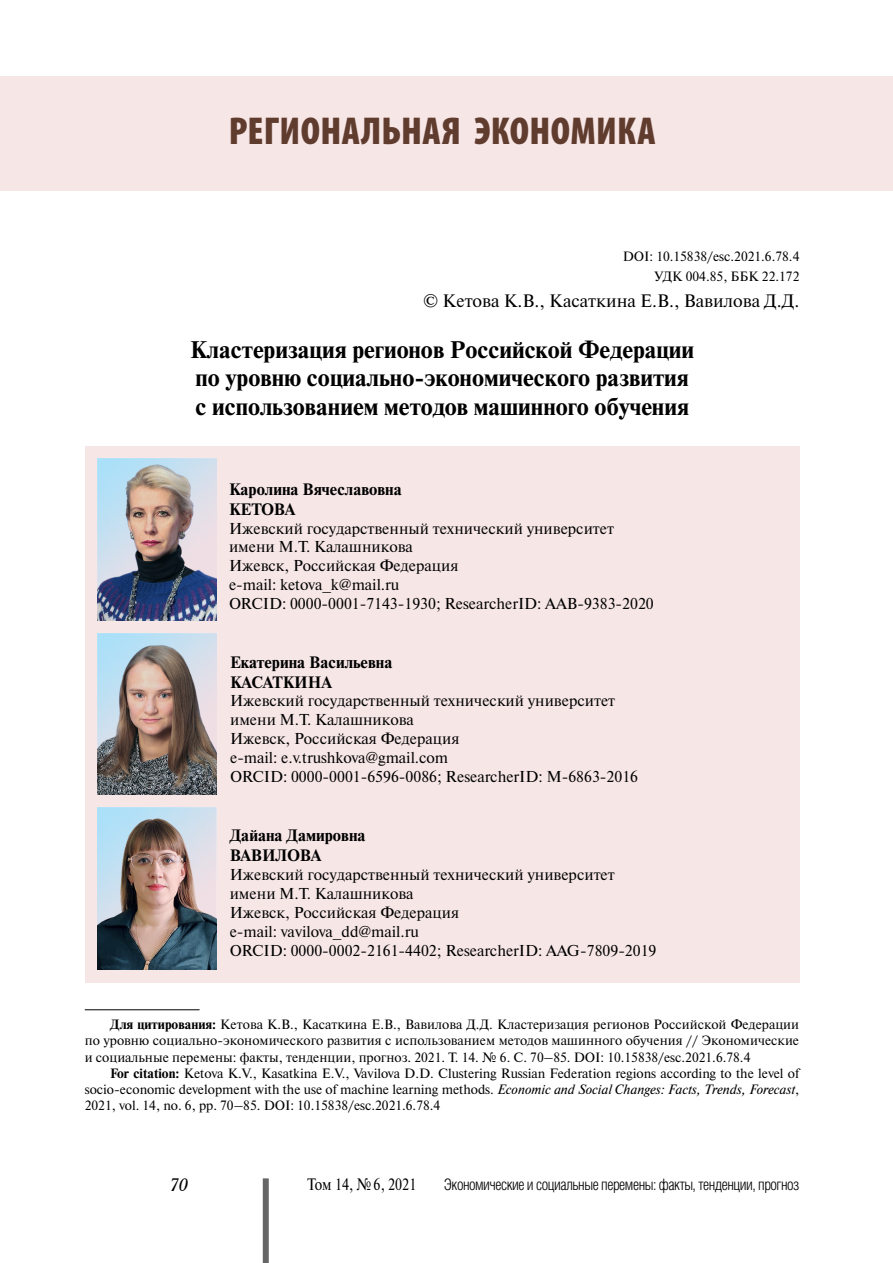
<style>
.page{position:relative;width:893px;height:1263px;background:#fff}
.page>*{position:absolute;margin:0;border:0;box-sizing:border-box;transform-origin:0 0}
.t1{font:900 condensed 39px "Myriad Pro";letter-spacing:.01em;color:#603c2f}
.t2{font:700 24px/28.8px "Newton C";color:#000}
.t3{font:18px "Newton C";color:#000}
.t4{font:italic 18px "Academy";color:#000}
.t5{font:700 16.5px/19.8px "Newton C";color:#000}
.t6{font:16.5px "Newton C";color:#000;scale:.85 1}
.t7{font:15.75px/18.9px "Newton C";color:#000}
.t8{font:300 15.75px "Helios Cond";letter-spacing:-.03em;color:#000}
.t9{font:13.5px/16.2px "Newton C";color:#000;text-align:justify}
.s1{font-weight:700}
.s2{font-style:italic}
</style>
<div class="page">
<div style="left:263px;top:1178px;width:6px;height:85px;background:#666"></div>
<div style="left:0;top:76px;width:893px;height:114px;background:#f7e6e6"></div>
<hr style="left:85px;top:1009px;width:115px;height:1px;background:#000">
<div style="left:85px;top:446px;width:714px;height:537px;background:#f7e6e6"></div>
<img style="left:98px;top:459px;width:119px;height:161px">
<img style="left:98px;top:633px;width:119px;height:162px">
<img style="left:98px;top:808px;width:119px;height:161px">
<h1 class="t1" style="left:229px;top:106px;width:428px">РЕГИОНАЛЬНАЯ ЭКОНОМИКА</h1>
<p class="t9" style="left:623px;top:246px;width:178px;line-height:20.4px;text-align:right">DOI: 10.15838/esc.2021.6.78.4<br>УДК 004.85, ББК 22.172</p>
<h3 class="t3" style="left:423px;top:291px;width:378px">© Кетова К.В., Касаткина Е.В., Вавилова Д.Д.</h3>
<h2 class="t2" style="left:190px;top:335px;width:506px">Кластеризация регионов Российской Федерации по уровню социально-экономического развития с использованием методов машинного обучения</h2>
<p class="t5" style="left:229px;top:479px;width:174px">Каролина Вячеславовна<br>КЕТОВА</p>
<p class="t7" style="left:229px;top:519px;width:426px">Ижевский государственный технический университет имени М.Т. Калашникова<br>Ижевск, Российская Федерация<br>e-mail: ketova_k@mail.ru<br>ORCID: 0000-0001-7143-1930; ResearcherID: AAB-9383-2020</p>
<p class="t5" style="left:230px;top:652px;width:164px">Екатерина Васильевна<br>КАСАТКИНА</p>
<p class="t7" style="left:230px;top:692px;width:409px">Ижевский государственный технический университет имени М.Т. Калашникова<br>Ижевск, Российская Федерация<br>e-mail: e.v.trushkova@gmail.com<br>ORCID: 0000-0001-6596-0086; ResearcherID: M-6863-2016</p>
<p class="t5" style="left:230px;top:826px;width:137px">Дайана Дамировна<br>ВАВИЛОВА</p>
<p class="t7" style="left:230px;top:865px;width:428px">Ижевский государственный технический университет имени М.Т. Калашникова<br>Ижевск, Российская Федерация<br>e-mail: vavilova_dd@mail.ru<br>ORCID: 0000-0002-2161-4402; ResearcherID: AAG-7809-2019</p>
<p class="t9" style="left:85px;top:1016px;width:716px;text-indent:26px"><span class="s1">Для цитирования:</span> Кетова К.В., Касаткина Е.В., Вавилова Д.Д. Кластеризация регионов Российской Федерации по уровню социально-экономического развития с использованием методов машинного обучения // Экономические и социальные перемены: факты, тенденции, прогноз. 2021. Т. 14. № 6. С. 70–85. DOI: 10.15838/esc.2021.6.78.4</p>
<p class="t9" style="left:85px;top:1065px;width:716px;text-indent:26px"><span class="s1">For citation:</span> Ketova K.V., Kasatkina E.V., Vavilova D.D. Clustering Russian Federation regions according to the level of socio-economic development with the use of machine learning methods. <span class="s2">Economic and Social Changes: Facts, Trends, Forecast</span>, 2021, vol. 14, no. 6, pp. 70–85. DOI: 10.15838/esc.2021.6.78.4</p>
<h3 class="t4" style="left:170px;top:1174px;width:20px">70</h3>
<p class="t6" style="left:307px;top:1175px;width:130px">Том 14, №6, 2021</p>
<p class="t8" style="left:444px;top:1176px;width:357px">Экономические и социальные перемены: факты, тенденции, прогноз</p>
</div>
